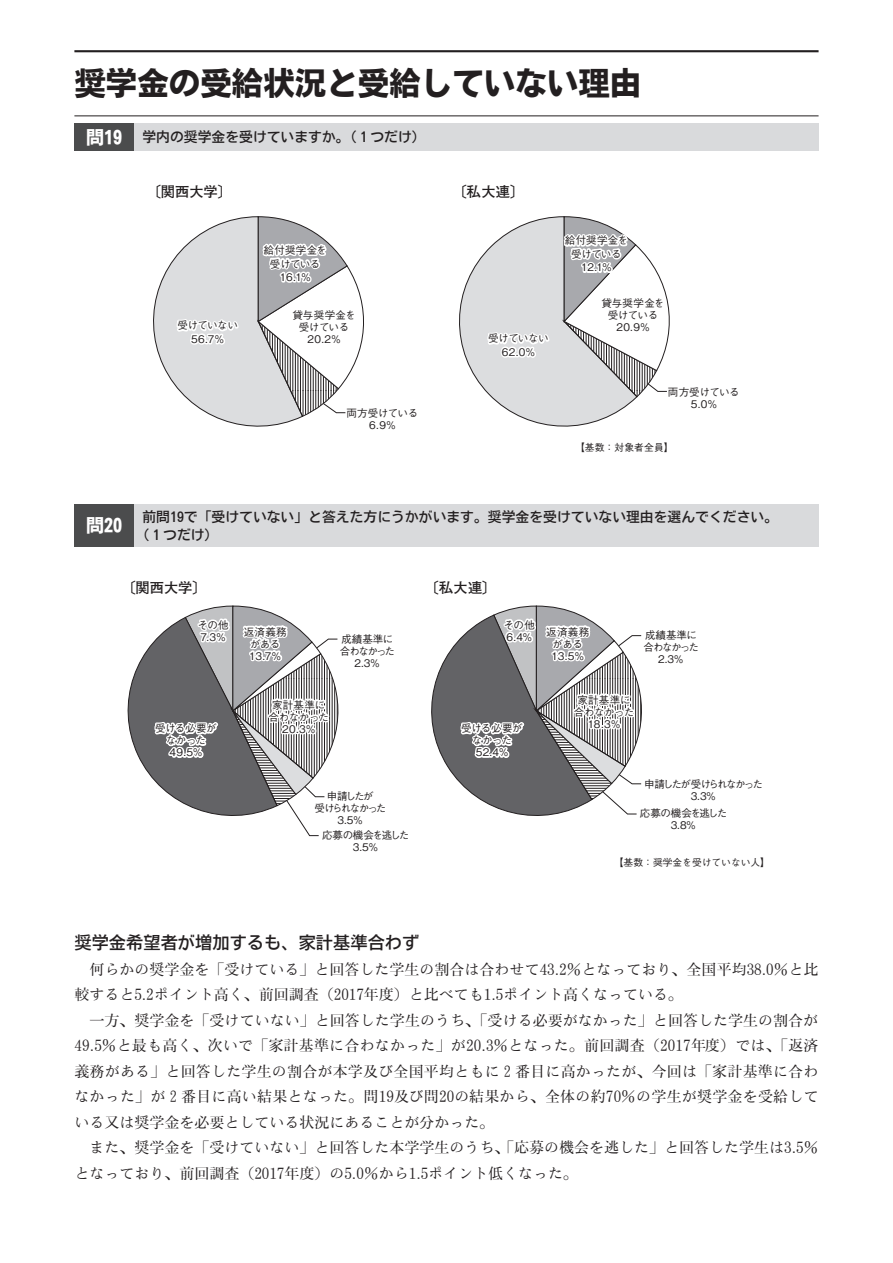
<style>
.page{position:relative;width:893px;height:1263px;background:#fff}
.page>*{position:absolute;margin:0;border:0;box-sizing:border-box;transform-origin:0 0}
.t1{font:31.5px "Motoya Cedar W6 90 msp RKSJ H";color:#231f20}
.t2{font:18px "Motoya Cedar W6 90 msp RKSJ H";color:#fff}
.t3{font:17.25px "Motoya Cedar W4 90 msp RKSJ H";color:#231f20}
.t4{font:15px/25.5px "Motoya Mincho W3 90 msp RKSJ H";color:#231f20}
.t5{font:700 14.25px "Futo Go B101 Pro";letter-spacing:.005em;color:#231f20}
.t6{font:13.8px/18px "Motoya Cedar W4 90 msp RKSJ H";color:#231f20}
.t7{font:500 10.5px/12px "Gothic BBB Pr 6 N";letter-spacing:-.035em;color:#231f20;text-align:center}
.t8{font:500 10.5px/12px "Gothic BBB Pr 6 N";letter-spacing:-.01em;color:#231f20;text-align:center}
.t9{font:500 10.5px/12px "Gothic BBB Pro";letter-spacing:-.16em;color:#231f20;text-align:center}
.t10{font:500 10.5px/12px "Gothic BBB Pro";letter-spacing:-.02em;color:#231f20;text-align:center}
.t11{font:500 10.5px/12px "Gothic BBB Pro";letter-spacing:-.08em;color:#231f20;text-align:center}
.t12{font:500 10.5px/12px "Gothic BBB Pro";letter-spacing:-.07em;color:#231f20;text-align:center}
.t13{font:500 10.5px/12px "Gothic BBB Pro";letter-spacing:-.04em;color:#231f20;text-align:center}
.t14{font:500 9.75px "Gothic BBB Pro";color:#231f20}
.t15{font:500 9.75px "Gothic BBB Pr 6 N";letter-spacing:.025em;color:#231f20}
.s1{font-family:"Motoya Cedar W6 90 msp RKSJ H";font-size:18px;color:#fff}
.s2{font-family:"Gothic BBB Pr 6 N"}
</style>
<div class="page">
<hr style="left:74px;top:50px;width:745px;height:2px;background:#231f20">
<hr style="left:74px;top:115px;width:745px;height:1px;background:#231f20">
<div style="left:74px;top:504px;width:60px;height:43px;background:#4b4c4d"></div>
<div style="left:134px;top:504px;width:685px;height:43px;background:#d9dadc"></div>
<div style="left:74px;top:123px;width:60px;height:28px;background:#4b4c4d"></div>
<div style="left:134px;top:123px;width:685px;height:28px;background:#d9dadc"></div>
<svg style="left:128px;top:605px;width:211px;height:231px"></svg>
<svg style="left:431px;top:605px;width:211px;height:211px"></svg>
<svg style="left:153px;top:216px;width:211px;height:211px"></svg>
<svg style="left:459px;top:216px;width:211px;height:211px"></svg>
<h1 class="t1" style="left:74px;top:67px;width:568px">奨学金の受給状況と受給していない理由</h1>
<p class="t6" style="left:86px;top:128px;width:341px"><span class="s1">問19</span> 学内の奨学金を受けていますか。（１つだけ）</p>
<p class="t5" style="left:147px;top:180px;width:87px">〔関西大学〕</p>
<p class="t7" style="left:177px;top:318px;width:62px;line-height:13.5px">受けていない<br>56.7%</p>
<p class="t7" style="left:264px;top:243px;width:65px;line-height:13.5px">給付奨学金を受けている<br>16.1%</p>
<p class="t10" style="left:293px;top:308px;width:64px">貸与奨学金を受けている<br>20.2%</p>
<p class="t13" style="left:346px;top:406px;width:73px">両方受けている<br>6.9%</p>
<p class="t5" style="left:452px;top:180px;width:74px">〔私大連〕</p>
<p class="t7" style="left:488px;top:331px;width:62px;line-height:13.5px">受けていない<br>62.0%</p>
<p class="t7" style="left:565px;top:233px;width:65px;line-height:13.5px">給付奨学金を受けている<br>12.1%</p>
<p class="t10" style="left:601px;top:295px;width:64px">貸与奨学金を受けている<br>20.9%</p>
<p class="t13" style="left:668px;top:385px;width:73px">両方受けている<br>5.0%</p>
<p class="t15" style="left:575px;top:439px;width:100px">【基数：対象者全員】</p>
<p class="t2" style="left:86px;top:516px;width:37px">問20</p>
<p class="t6" style="left:136px;top:507px;width:644px;text-indent:7px">前問19で「受けていない」と答えた方にうかがいます。奨学金を受けていない理由を選んでください。（１つだけ）</p>
<p class="t5" style="left:121px;top:577px;width:87px">〔関西大学〕</p>
<p class="t7" style="left:197px;top:618px;width:33px">その他<br>7.3%</p>
<p class="t8" style="left:244px;top:625px;width:44px">返済義務がある<br>13.7%</p>
<p class="t11" style="left:340px;top:631px;width:57px">成績基準に合わなかった<br>2.3%</p>
<p class="t7" style="left:155px;top:722px;width:63px">受ける必要がなかった<br>49.5%</p>
<p class="t8" style="left:268px;top:698px;width:62px">家計基準に合わなかった<br>20.3%</p>
<p class="t9" style="left:315px;top:788px;width:73px">申請したが<br>受けられなかった<br>3.5%</p>
<p class="t12" style="left:322px;top:827px;width:89px">応募の機会を逃した<br>3.5%</p>
<p class="t5" style="left:424px;top:577px;width:74px">〔私大連〕</p>
<p class="t7" style="left:503px;top:618px;width:33px;text-align:left">その他<br>6.4%</p>
<p class="t8" style="left:546px;top:625px;width:44px">返済義務がある<br>13.5%</p>
<p class="t11" style="left:643px;top:628px;width:57px">成績基準に合わなかった<br>2.3%</p>
<p class="t7" style="left:461px;top:722px;width:63px">受ける必要がなかった<br>52.4%</p>
<p class="t7" style="left:574px;top:693px;width:62px">家計基準に合わなかった<br>18.3%</p>
<p class="t9" style="left:644px;top:776px;width:120px">申請したが受けられなかった<br>3.3%</p>
<p class="t12" style="left:640px;top:806px;width:89px">応募の機会を逃した<br>3.8%</p>
<p class="t14" style="left:614px;top:855px;width:158px"><span class="s2">【基数：</span>奨学金を受けていない人<span class="s2">】</span></p>
<p class="t3" style="left:74px;top:933px;width:346px">奨学金希望者が増加するも、家計基準合わず</p>
<p class="t4" style="left:74px;top:956px;width:746px;text-indent:15px">何らかの奨学金を「受けている」と回答した学生の割合は合わせて43.2％となっており、全国平均38.0％と比較すると5.2ポイント高く、前回調査（2017年度）と比べても1.5ポイント高くなっている。</p>
<p class="t4" style="left:74px;top:1007px;width:746px;text-align:justify;text-indent:15px">一方、奨学金を「受けていない」と回答した学生のうち、「受ける必要がなかった」と回答した学生の割合が49.5％と最も高く、次いで「家計基準に合わなかった」が20.3％となった。前回調査（2017年度）では、「返済義務がある」と回答した学生の割合が本学及び全国平均ともに２番目に高かったが、今回は「家計基準に合わなかった」が２番目に高い結果となった。問19及び問20の結果から、全体の約70％の学生が奨学金を受給している又は奨学金を必要としている状況にあることが分かった。</p>
<p class="t4" style="left:74px;top:1135px;width:746px;text-indent:15px">また、奨学金を「受けていない」と回答した本学学生のうち、「応募の機会を逃した」と回答した学生は3.5％となっており、前回調査（2017年度）の5.0％から1.5ポイント低くなった。</p>
</div>
